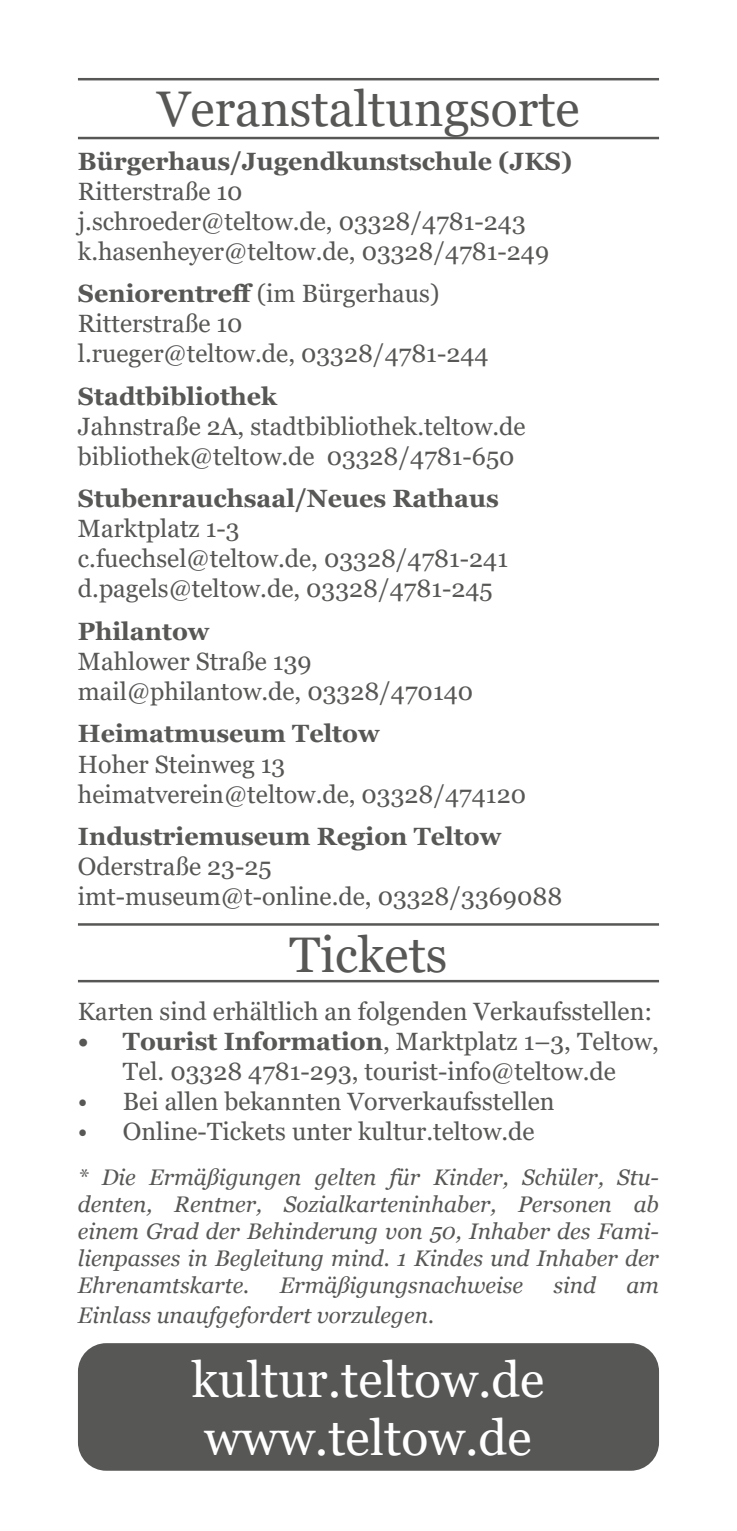
<style>
.page{position:relative;width:737px;height:1531px;background:#fff}
.page>*{position:absolute;margin:0;border:0;box-sizing:border-box;transform-origin:0 0}
.t1{font:50px/57.5px "Georgia";color:#fff}
.t2{font:50px "Georgia";color:#575756}
.t3{font:25px/30px "Georgia";color:#575756}
.t4{font:700 25px "Georgia";color:#575756}
.t5{font:italic 22.5px/27px "Georgia";color:#575756;text-align:justify}
.s1{font-weight:700}
</style>
<div class="page">
<hr style="left:78px;top:137px;width:581px;height:2px;background:#575756">
<hr style="left:78px;top:78px;width:581px;height:2px;background:#575756">
<hr style="left:78px;top:980px;width:581px;height:2px;background:#575756">
<hr style="left:78px;top:923px;width:581px;height:3px;background:#575756">
<div style="left:78px;top:1343px;width:581px;height:127px;background:#575756;border-radius:28px"></div>
<h1 class="t2" style="left:157px;top:81px;width:424px">Veranstaltungsorte</h1>
<p class="t4" style="left:78px;top:151px;width:496px">Bürgerhaus/Jugendkunstschule (JKS)</p>
<p class="t3" style="left:78px;top:176px;width:473px">Ritterstraße 10<br>j.schroeder@teltow.de, 03328/4781-243 k.hasenheyer@teltow.de, 03328/4781-249</p>
<p class="t3" style="left:78px;top:279px;width:412px"><span class="s1">Seniorentre昀昀</span> (im Bürgerhaus)<br>Ritterstraße 10<br>l.rueger@teltow.de, 03328/4781-244</p>
<p class="t4" style="left:78px;top:386px;width:201px">Stadtbibliothek</p>
<p class="t3" style="left:78px;top:411px;width:449px">Jahnstraße 2A, stadtbibliothek.teltow.de bibliothek@teltow.de 03328/4781-650</p>
<p class="t4" style="left:78px;top:488px;width:422px">Stubenrauchsaal/Neues Rathaus</p>
<p class="t3" style="left:78px;top:514px;width:432px">Marktplatz 1-3<br>c.fuechsel@teltow.de, 03328/4781-241 d.pagels@teltow.de, 03328/4781-245</p>
<p class="t4" style="left:78px;top:621px;width:133px">Philantow</p>
<p class="t3" style="left:78px;top:646px;width:397px">Mahlower Straße 139 mail@philantow.de, 03328/470140</p>
<p class="t4" style="left:78px;top:723px;width:303px">Heimatmuseum Teltow</p>
<p class="t3" style="left:78px;top:749px;width:450px">Hoher Steinweg 13 heimatverein@teltow.de, 03328/474120</p>
<p class="t4" style="left:78px;top:826px;width:425px">Industriemuseum Region Teltow</p>
<p class="t3" style="left:78px;top:851px;width:486px">Oderstraße 23-25 imt-museum@t-online.de, 03328/3369088</p>
<h1 class="t2" style="left:289px;top:926px;width:160px">Tickets</h1>
<p class="t3" style="left:78px;top:996px;width:576px">Karten sind erhältlich an folgenden Verkaufsstellen:</p>
<p class="t3" style="left:78px;top:1027px;width:583px;text-align:center"><span class="s1">• Tourist Information</span>, Marktplatz 1–3, Teltow,<br>Tel. 03328 4781-293, tourist-info@teltow.de</p>
<p class="t3" style="left:78px;top:1086px;width:478px">• Bei allen bekannten Vorverkaufsstellen</p>
<p class="t3" style="left:78px;top:1116px;width:458px">• Online-Tickets unter kultur.teltow.de</p>
<p class="t5" style="left:78px;top:1165px;width:583px">* Die Ermäßigungen gelten für Kinder, Schüler, Stu&shy;denten, Rentner, Sozialkarteninhaber, Personen ab einem Grad der Behinderung von 50, Inhaber des Fami&shy;lienpasses in Begleitung mind. 1 Kindes und Inhaber der Ehrenamtskarte.</p>
<p class="t5" style="left:280px;top:1273px;width:245px">Ermäßigungsnachweise</p>
<p class="t5" style="left:553px;top:1273px;width:44px">sind</p>
<p class="t5" style="left:626px;top:1273px;width:34px">am</p>
<p class="t5" style="left:78px;top:1303px;width:358px">Einlass unaufgefordert vorzulegen.</p>
<h1 class="t1" style="left:191px;top:1351px;width:354px">kultur.teltow.de www.teltow.de</h1>
</div>
